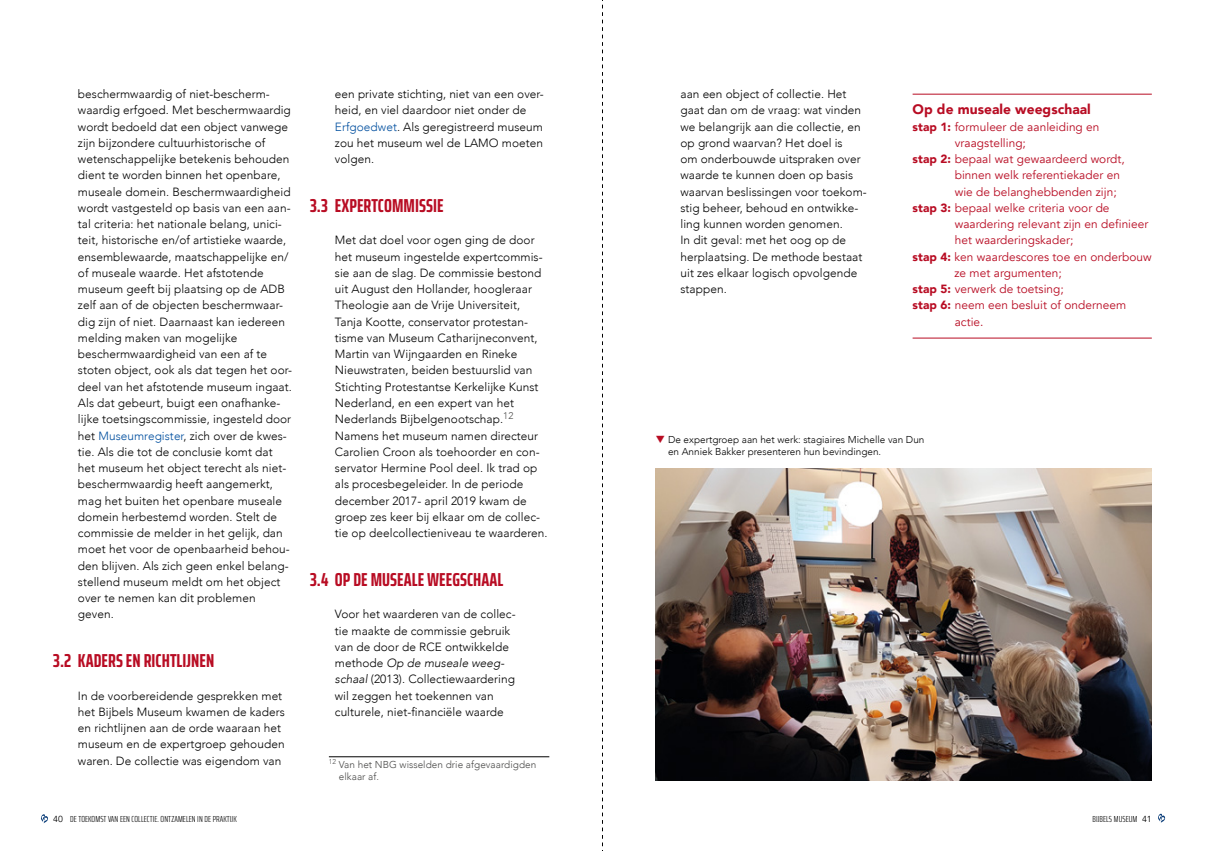
<style>
.page{position:relative;width:1205px;height:851px;background:#fff}
.page>*{position:absolute;margin:0;border:0;box-sizing:border-box;transform-origin:0 0}
.SK_Saira{font:700 extra-condensed 18.75px "Saira";letter-spacing:.005em;color:#b80c23}
.KADER_kop{font:900 13.75px "Avenir";letter-spacing:.005em;color:#b80c23}
.Body_tekst{font:300 11.88px/16.2px "Avenir";letter-spacing:.005em;color:#000}
.KADER_tekst{font:11.88px/16.2px "Avenir";letter-spacing:.005em;color:#b80c23}
.Bijschrift{font:300 10px/12.5px "Avenir";color:#000}
.Voetnoot{font:300 10px/12.5px "Avenir";letter-spacing:.005em;color:#4a4a49}
.t1{font:300 extra-condensed 8.75px "Saira";letter-spacing:.01em;color:#000}
.s1{color:#004f9f}
.s2{font-style:italic}
.s3{font-weight:900}
.s4{color:#b80c23}
.s5{font-family:"Avenir";font-weight:400;font-stretch:normal}
</style>
<div class="page">
<svg style="left:41px;top:814px;width:7px;height:9px"></svg>
<svg style="left:1158px;top:813px;width:7px;height:9px"></svg>
<hr style="left:912px;top:94px;width:240px;height:1px;background:#b80c23">
<hr style="left:912px;top:338px;width:240px;height:1px;background:#b80c23">
<img style="left:656px;top:468px;width:496px;height:312px">
<hr style="left:329px;top:756px;width:220px;height:1px;background:#000">
<svg style="left:602px;top:0;width:1px;height:847px"></svg>
<p class="Body_tekst" style="left:78px;top:86px;width:216px">beschermwaardig of niet-bescherm&shy;waardig erfgoed. Met beschermwaardig wordt bedoeld dat een object vanwege zijn bijzondere cultuurhistorische of wetenschappelijke betekenis behouden dient te worden binnen het openbare, museale domein. Beschermwaardigheid wordt vastgesteld op basis van een aan&shy;tal criteria: het nationale belang, unici&shy;teit, historische en/of artistieke waarde, ensemblewaarde, maatschappelijke en/ of museale waarde. Het afstotende museum geeft bij plaatsing op de ADB zelf aan of de objecten beschermwaar&shy;dig zijn of niet. Daarnaast kan iedereen melding maken van mogelijke beschermwaardigheid van een af te stoten object, ook als dat tegen het oor&shy;deel van het afstotende museum ingaat.<br>Als dat gebeurt, buigt een onafhanke&shy;lijke toetsingscommissie, ingesteld door het <span class="s1">Museumregister</span>, zich over de kwes&shy;tie. Als die tot de conclusie komt dat het museum het object terecht als niet&shy;beschermwaardig heeft aangemerkt, mag het buiten het openbare museale domein herbestemd worden. Stelt de commissie de melder in het gelijk, dan moet het voor de openbaarheid behou&shy;den blijven. Als zich geen enkel belang&shy;stellend museum meldt om het object over te nemen kan dit problemen geven.</p>
<p class="SK_Saira" style="left:53px;top:646px;width:163px">3.2 KADERS EN RICHTLIJNEN</p>
<p class="Body_tekst" style="left:78px;top:687px;width:208px">In de voorbereidende gesprekken met het Bijbels Museum kwamen de kaders en richtlijnen aan de orde waaraan het museum en de expertgroep gehouden waren. De collectie was eigendom van</p>
<p class="Body_tekst" style="left:335px;top:86px;width:210px">een private stichting, niet van een over&shy;heid, en viel daardoor niet onder de<br><span class="s1">Erfgoedwet</span>. Als geregistreerd museum zou het museum wel de LAMO moeten volgen.</p>
<p class="SK_Saira" style="left:310px;top:191px;width:135px">3.3 EXPERTCOMMISSIE</p>
<p class="Body_tekst" style="left:335px;top:232px;width:214px">Met dat doel voor ogen ging de door het museum ingestelde expertcommis&shy;sie aan de slag. De commissie bestond uit August den Hollander, hoogleraar Theologie aan de Vrije Universiteit, Tanja Kootte, conservator protestan&shy;tisme van Museum Catharijneconvent, Martin van Wijngaarden en Rineke Nieuwstraten, beiden bestuurslid van Stichting Protestantse Kerkelijke Kunst Nederland, en een expert van het Nederlands Bijbelgenootschap.<sup>12<br></sup>Namens het museum namen directeur Carolien Croon als toehoorder en con&shy;servator Hermine Pool deel. Ik trad op als procesbegeleider. In de periode december 2017- april 2019 kwam de groep zes keer bij elkaar om de collec&shy;tie op deelcollectieniveau te waarderen.</p>
<p class="SK_Saira" style="left:310px;top:565px;width:195px">3.4 OP DE MUSEALE WEEGSCHAAL</p>
<p class="Body_tekst" style="left:335px;top:606px;width:182px">Voor het waarderen van de collec&shy;tie maakte de commissie gebruik van de door de RCE ontwikkelde methode <span class="s2">Op de museale weeg&shy;schaal</span> (2013). Collectiewaardering wil zeggen het toekennen van culturele, niet-financiële waarde</p>
<p class="Voetnoot" style="left:339px;top:757px;width:199px;text-indent:-10px"><sup>12</sup> Van het NBG wisselden drie afgevaardigden elkaar af.</p>
<p class="Body_tekst" style="left:680px;top:86px;width:188px">aan een object of collectie. Het gaat dan om de vraag: wat vinden we belangrijk aan die collectie, en op grond waarvan? Het doel is<br>om onderbouwde uitspraken over waarde te kunnen doen op basis waarvan beslissingen voor toekom&shy;stig beheer, behoud en ontwikke&shy;ling kunnen worden genomen.<br>In dit geval: met het oog op de herplaatsing. De methode bestaat uit zes elkaar logisch opvolgende stappen.</p>
<p class="KADER_kop" style="left:912px;top:98px;width:180px">Op de museale weegschaal</p>
<p class="KADER_tekst" style="left:955px;top:118px;width:146px;text-indent:-42px"><span class="s3">stap 1:</span> formuleer de aanleiding en vraagstelling;</p>
<p class="KADER_tekst" style="left:955px;top:151px;width:171px;text-indent:-42px"><span class="s3">stap 2:</span> bepaal wat gewaardeerd wordt, binnen welk referentiekader en wie de belanghebbenden zijn;</p>
<p class="KADER_tekst" style="left:955px;top:200px;width:195px;text-indent:-42px"><span class="s3">stap 3:</span> bepaal welke criteria voor de waardering relevant zijn en definieer het waarderingskader;</p>
<p class="KADER_tekst" style="left:954px;top:248px;width:199px;text-indent:-42px"><span class="s3">stap 4:</span> ken waardescores toe en onderbouw ze met argumenten;</p>
<p class="KADER_tekst" style="left:912px;top:281px;width:153px"><span class="s3">stap 5:</span> verwerk de toetsing;</p>
<p class="KADER_tekst" style="left:955px;top:297px;width:173px;text-indent:-42px"><span class="s3">stap 6:</span> neem een besluit of onderneem actie.</p>
<p class="Bijschrift" style="left:668px;top:433px;width:258px;text-indent:-12px"><span class="s4">❑</span> De expertgroep aan het werk: stagiaires Michelle van Dun en Anniek Bakker presenteren hun bevindingen.</p>
<p class="t1" style="left:53px;top:812px;width:185px"><span class="s5">40</span> DE TOEKOMST VAN EEN COLLECTIE. ONTZAMELEN IN DE PRAKTIJK</p>
<p class="t1" style="left:1092px;top:812px;width:61px">BIJBELS MUSEUM <span class="s5">41</span></p>
</div>
